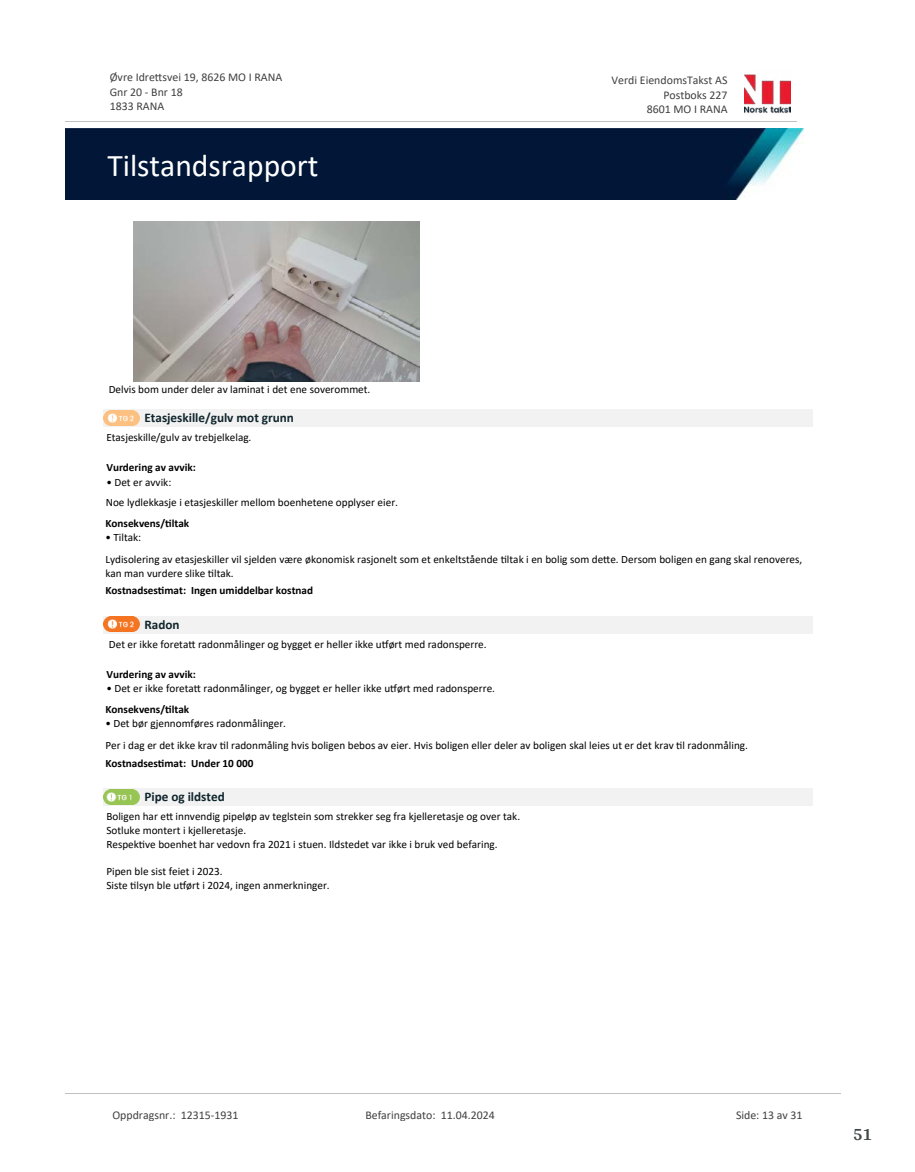
<style>
.page{position:relative;width:915px;height:1172px;background:#fff}
.page>*{position:absolute;margin:0;border:0;box-sizing:border-box;transform-origin:0 0}
.t1{font:31.65px "Calibri";color:#fff}
.t2{font:700 18px "Arya";color:#414749}
.t3{font:700 13.2px "Calibri";color:#0f252c}
.t4{font:11.85px/14.5px "Calibri";color:#404040}
.t5{font:11.25px/13.6px "Calibri";color:#000}
.t6{font:700 11.25px "Calibri";color:#000}
</style>
<div class="page">
<img style="left:133px;top:222px;width:286px;height:160px">
<div style="left:104px;top:410px;width:708px;height:17px;background:#f2f2f2"></div>
<svg style="left:107px;top:425px;width:29px;height:1px"></svg>
<img style="left:104px;top:410px;width:35px;height:15px">
<div style="left:104px;top:616px;width:708px;height:17px;background:#f2f2f2"></div>
<svg style="left:107px;top:616px;width:29px;height:16px"></svg>
<img style="left:104px;top:617px;width:35px;height:14px">
<div style="left:104px;top:789px;width:708px;height:17px;background:#f2f2f2"></div>
<svg style="left:107px;top:804px;width:29px;height:1px"></svg>
<img style="left:104px;top:789px;width:35px;height:15px">
<img style="left:744px;top:74px;width:46px;height:40px">
<hr style="left:65px;top:121px;width:731px;height:1px;background:#c0c0c0">
<img style="left:65px;top:129px;width:738px;height:71px">
<hr style="left:65px;top:1093px;width:775px;height:1px;background:#c0c0c0">
<p class="t4" style="left:110px;top:70px;width:174px">Øvre Idre琀琀svei 19, 8626 MO I RANA<br>Gnr 20 - Bnr 18<br>1833 RANA</p>
<p class="t4" style="left:611px;top:73px;width:117px">Verdi EiendomsTakst AS</p>
<p class="t4" style="left:663px;top:87px;width:66px">Postboks 227</p>
<p class="t4" style="left:646px;top:102px;width:82px">8601 MO I RANA</p>
<h1 class="t1" style="left:107px;top:143px;width:213px">Tilstandsrapport</h1>
<p class="t5" style="left:109px;top:382px;width:263px">Delvis bom under deler av laminat i det ene soverommet.</p>
<p class="t3" style="left:144px;top:408px;width:151px">Etasjeskille/gulv mot grunn</p>
<p class="t5" style="left:106px;top:430px;width:146px">Etasjeskille/gulv av trebjelkelag.</p>
<p class="t6" style="left:106px;top:460px;width:91px">Vurdering av avvik:</p>
<p class="t5" style="left:106px;top:471px;width:293px;line-height:20.7px">• Det er avvik:<br>Noe lydlekkasje i etasjeskiller mellom boenhetene opplyser eier.</p>
<p class="t6" style="left:105px;top:515px;width:85px">Konsekvens/琀椀ltak</p>
<p class="t5" style="left:105px;top:526px;width:698px;line-height:21.8px">• Tiltak:<br>Lydisolering av etasjeskiller vil sjelden være økonomisk rasjonelt som et enkeltstående 琀椀ltak i en bolig som de琀琀e. Dersom boligen en gang skal renoveres,</p>
<p class="t5" style="left:105px;top:566px;width:130px">kan man vurdere slike 琀椀ltak.</p>
<p class="t6" style="left:105px;top:583px;width:209px">Kostnadses琀椀mat: Ingen umiddelbar kostnad</p>
<p class="t3" style="left:144px;top:615px;width:37px">Radon</p>
<p class="t5" style="left:109px;top:637px;width:379px">Det er ikke foreta琀琀 radonmålinger og bygget er heller ikke u琀昀ørt med radonsperre.</p>
<p class="t6" style="left:106px;top:666px;width:91px">Vurdering av avvik:</p>
<p class="t5" style="left:106px;top:681px;width:390px">• Det er ikke foreta琀琀 radonmålinger, og bygget er heller ikke u琀昀ørt med radonsperre.</p>
<p class="t6" style="left:105px;top:701px;width:85px">Konsekvens/琀椀ltak</p>
<p class="t5" style="left:105px;top:712px;width:643px;line-height:21.8px">• Det bør gjennomføres radonmålinger.<br>Per i dag er det ikke krav 琀椀l radonmåling hvis boligen bebos av eier. Hvis boligen eller deler av boligen skal leies ut er det krav 琀椀l radonmåling.</p>
<p class="t6" style="left:105px;top:755px;width:149px">Kostnadses琀椀mat: Under 10 000</p>
<p class="t3" style="left:144px;top:787px;width:82px">Pipe og ildsted</p>
<p class="t5" style="left:106px;top:809px;width:415px">Boligen har e琀琀 innvendig pipeløp av teglstein som strekker seg fra kjelleretasje og over tak.<br>Sotluke montert i kjelleretasje.<br>Respek琀椀ve boenhet har vedovn fra 2021 i stuen. Ildstedet var ikke i bruk ved befaring.</p>
<p class="t5" style="left:106px;top:864px;width:225px">Pipen ble sist feiet i 2023.<br>Siste 琀椀lsyn ble u琀昀ørt i 2024, ingen anmerkninger.</p>
<p class="t4" style="left:112px;top:1107px;width:127px">Oppdragsnr.: 12315-1931</p>
<p class="t4" style="left:365px;top:1107px;width:131px">Befaringsdato: 11.04.2024</p>
<p class="t4" style="left:735px;top:1107px;width:68px">Side: 13 av 31</p>
<h2 class="t2" style="left:852px;top:1123px;width:21px">51</h2>
</div>
